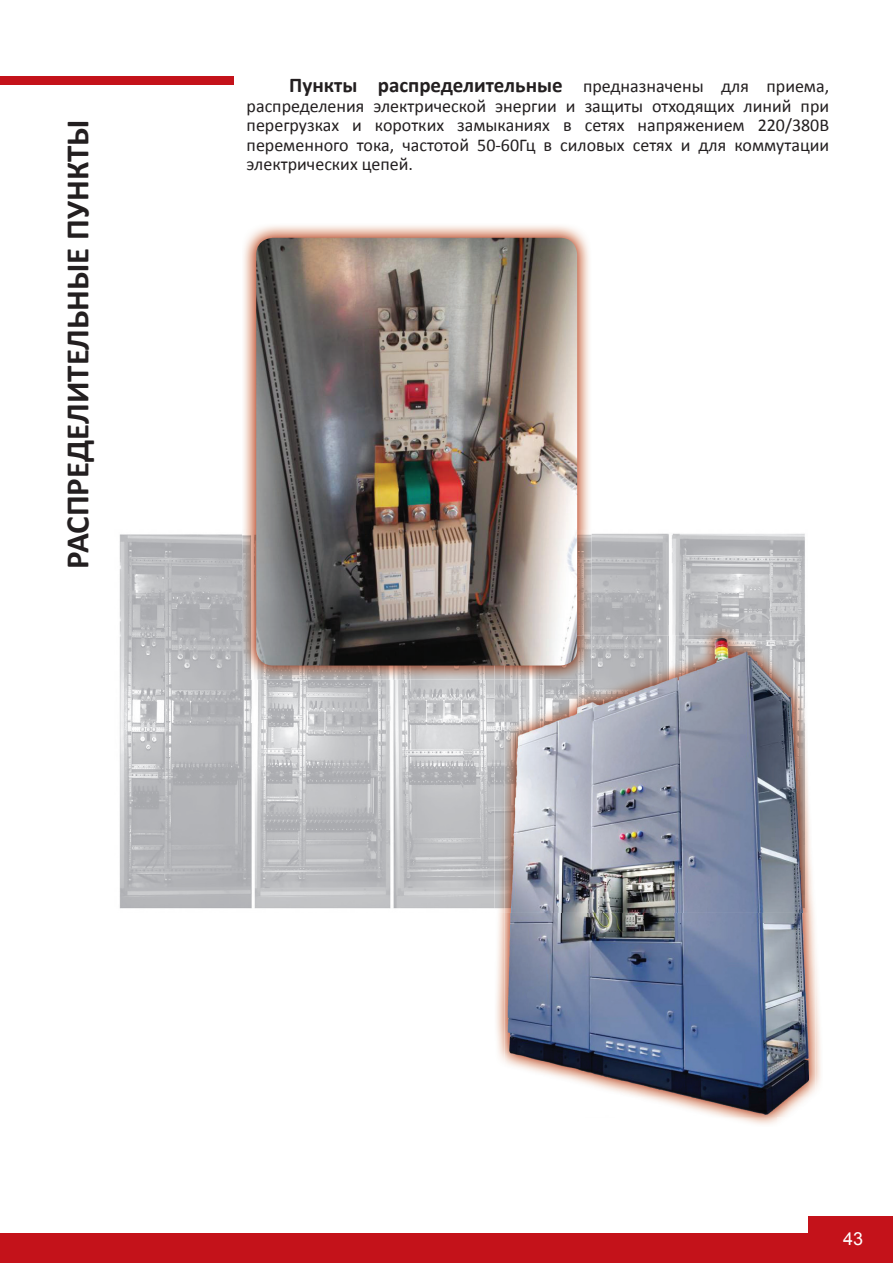
<style>
.page{position:relative;width:893px;height:1263px;background:#fff}
.page>*{position:absolute;margin:0;border:0;box-sizing:border-box;transform-origin:0 0}
.t1{font:700 33px "Calibri";color:#231f20}
.t2{font:700 21px "Calibri";color:#231f20}
.t3{font:18px/19.5px "Calibri";color:#231f20;text-align:justify}
.t4{font:18px "Arial";color:#fff}
.s1{font-weight:400;font-size:18px}
</style>
<div class="page">
<div style="left:0;top:77px;width:234px;height:8px;background:#c4121a"></div>
<div style="left:0;top:1233px;width:893px;height:30px;background:#c4121a"></div>
<div style="left:808px;top:1216px;width:85px;height:47px;background:#c4121a"></div>
<img style="left:119px;top:533px;width:686px;height:376px">
<img style="left:776px;top:954px;width:45px;height:168px">
<img style="left:496px;top:913px;width:9px;height:148px">
<img style="left:494px;top:625px;width:311px;height:288px">
<img style="left:764px;top:802px;width:51px;height:315px">
<img style="left:505px;top:913px;width:259px;height:204px">
<img style="left:505px;top:636px;width:303px;height:277px">
<img style="left:242px;top:225px;width:349px;height:455px">
<img style="left:494px;top:625px;width:97px;height:55px">
<img style="left:505px;top:636px;width:86px;height:44px">
<img style="left:256px;top:238px;width:321px;height:427px">
<h1 class="t1" style="left:56px;top:569px;width:451px;rotate:-90deg">РАСПРЕДЕЛИТЕЛЬНЫЕ ПУНКТЫ</h1>
<p class="t2" style="left:289px;top:72px;width:542px">Пункты распределительные <span class="s1">предназначены для приема,</span></p>
<p class="t3" style="left:247px;top:96px;width:584px">распределения электрической энергии и защиты отходящих линий при перегрузках и коротких замыканиях в сетях напряжением 220/380В переменного тока, частотой 50-60Гц в силовых сетях и для коммутации электрических цепей.</p>
<p class="t4" style="left:843px;top:1227px;width:22px">43</p>
</div>
